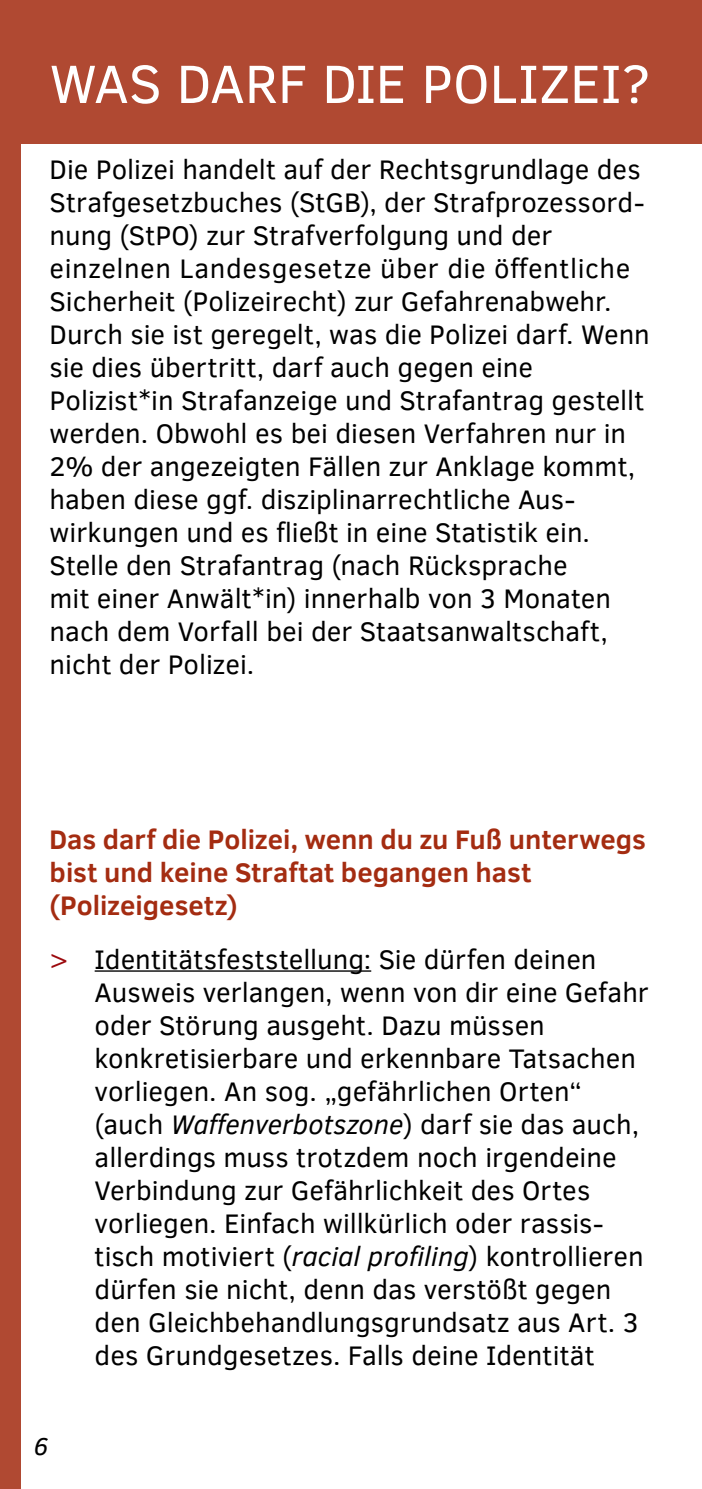
<style>
.page{position:relative;width:702px;height:1489px;background:#fff}
.page>*{position:absolute;margin:0;border:0;box-sizing:border-box;transform-origin:0 0}
.headline_1{font:55px "Clear Sans";letter-spacing:-.005em;color:#fff}
.Fließtext{font:27.5px/33px "Clear Sans";color:#000}
.headline_2{font:700 27.5px/33px "Clear Sans";color:#a42c11}
.t1{font:italic 25px "Clear Sans";color:#000}
.s1{color:#9c0a0e}
.s2{font-style:italic}
</style>
<div class="page">
<div style="left:0;top:138px;width:21px;height:1350px;background:#b04932"></div>
<div style="left:0;top:0;width:702px;height:144px;background:#b04932"></div>
<hr style="left:95px;top:970px;width:276px;height:1px;background:#000">
<h1 class="headline_1" style="left:50px;top:47px;width:602px">WAS DARF DIE POLIZEI?</h1>
<p class="Fließtext" style="left:50px;top:152px;width:601px">Die Polizei handelt auf der Rechtsgrundlage des Strafgesetzbuches (StGB), der Strafprozessord&shy;nung (StPO) zur Strafverfolgung und der einzelnen Landesgesetze über die öffentliche Sicherheit (Polizeirecht) zur Gefahrenabwehr.<br>Durch sie ist geregelt, was die Polizei darf. Wenn sie dies übertritt, darf auch gegen eine Polizist*in Strafanzeige und Strafantrag gestellt werden. Obwohl es bei diesen Verfahren nur in 2% der angezeigten Fällen zur Anklage kommt, haben diese ggf. disziplinarrechtliche Aus&shy;wirkungen und es fließt in eine Statistik ein.<br>Stelle den Strafantrag (nach Rücksprache<br>mit einer Anwält*in) innerhalb von 3 Monaten nach dem Vorfall bei der Staatsanwaltschaft, nicht der Polizei.</p>
<h2 class="headline_2" style="left:50px;top:821px;width:597px">Das darf die Polizei, wenn du zu Fuß unterwegs bist und keine Straftat begangen hast (Polizeigesetz)</h2>
<p class="Fließtext" style="left:95px;top:942px;width:555px;text-indent:-45px"><span class="s1">&gt;</span> Identitätsfeststellung: Sie dürfen deinen Ausweis verlangen, wenn von dir eine Gefahr oder Störung ausgeht. Dazu müssen konkretisierbare und erkennbare Tatsachen vorliegen. An sog. „gefährlichen Orten“ (auch <span class="s2">Waf-fenverbotszone</span>) darf sie das auch, allerdings muss trotzdem noch irgendeine Verbindung zur Gefährlichkeit des Ortes vorliegen. Einfach willkürlich oder rassis&shy;tisch motiviert (<span class="s2">racial profiling</span>) kontrollieren dürfen sie nicht, denn das verstößt gegen den Gleichbehandlungsgrundsatz aus Art. 3 des Grundgesetzes. Falls deine Identität</p>
<p class="t1" style="left:34px;top:1429px;width:16px">6</p>
</div>
